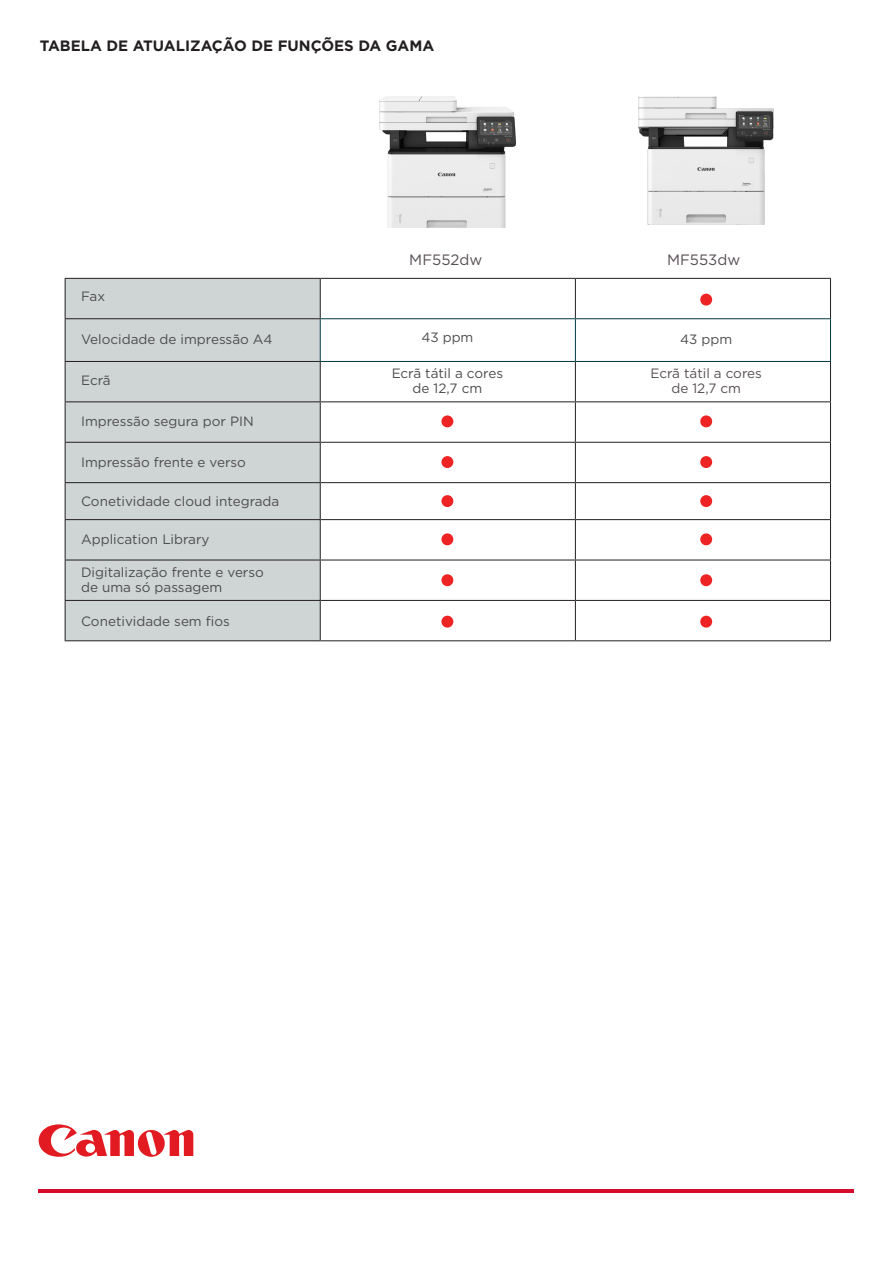
<style>
.page{position:relative;width:893px;height:1263px;background:#fff}
.page>*{position:absolute;margin:0;border:0;box-sizing:border-box;transform-origin:0 0}
.Product_name{font:700 15px "Gotham";color:#231f20}
.t1{font:15px "Gotham";color:#584f55}
.t2{font:13.5px/14.7px "Gotham";color:#4d4c4f}
.t3{font:13.5px/14.7px "Gotham";color:#584f55;text-align:center}
</style>
<div class="page">
<img style="left:380px;top:96px;width:135px;height:132px">
<img style="left:639px;top:96px;width:135px;height:128px">
<svg style="left:39px;top:1124px;width:154px;height:33px"></svg>
<hr style="left:39px;top:1189px;width:815px;height:3px;background:#d30d2b">
<div style="left:66px;top:279px;width:254px;height:361px;background:#cfd4d5"></div>
<svg style="left:321px;top:279px;width:509px;height:361px"></svg>
<hr style="left:320px;top:278px;width:255px;height:1px;background:#231f20">
<hr style="left:320px;top:401px;width:255px;height:1px;background:#231f20">
<hr style="left:320px;top:442px;width:255px;height:1px;background:#231f20">
<hr style="left:320px;top:482px;width:255px;height:1px;background:#231f20">
<hr style="left:320px;top:519px;width:255px;height:1px;background:#231f20">
<hr style="left:320px;top:560px;width:255px;height:1px;background:#231f20">
<hr style="left:320px;top:600px;width:255px;height:1px;background:#231f20">
<hr style="left:320px;top:640px;width:255px;height:1px;background:#231f20">
<hr style="left:575px;top:278px;width:256px;height:1px;background:#231f20">
<hr style="left:575px;top:279px;width:1px;height:39px;background:#231f20">
<hr style="left:575px;top:362px;width:1px;height:39px;background:#231f20">
<hr style="left:575px;top:401px;width:256px;height:1px;background:#231f20">
<hr style="left:575px;top:402px;width:1px;height:40px;background:#231f20">
<hr style="left:575px;top:442px;width:256px;height:1px;background:#231f20">
<hr style="left:575px;top:443px;width:1px;height:39px;background:#231f20">
<hr style="left:575px;top:482px;width:256px;height:1px;background:#231f20">
<hr style="left:575px;top:483px;width:1px;height:36px;background:#231f20">
<hr style="left:575px;top:519px;width:256px;height:1px;background:#231f20">
<hr style="left:575px;top:520px;width:1px;height:40px;background:#231f20">
<hr style="left:575px;top:560px;width:256px;height:1px;background:#231f20">
<hr style="left:575px;top:560px;width:1px;height:40px;background:#231f20">
<hr style="left:575px;top:600px;width:256px;height:1px;background:#231f20">
<hr style="left:575px;top:601px;width:1px;height:39px;background:#231f20">
<hr style="left:575px;top:640px;width:256px;height:1px;background:#231f20">
<hr style="left:830px;top:279px;width:1px;height:39px;background:#231f20">
<hr style="left:830px;top:362px;width:1px;height:39px;background:#231f20">
<hr style="left:830px;top:402px;width:1px;height:40px;background:#231f20">
<hr style="left:830px;top:443px;width:1px;height:39px;background:#231f20">
<hr style="left:830px;top:483px;width:1px;height:36px;background:#231f20">
<hr style="left:830px;top:520px;width:1px;height:40px;background:#231f20">
<hr style="left:830px;top:560px;width:1px;height:40px;background:#231f20">
<hr style="left:830px;top:601px;width:1px;height:39px;background:#231f20">
<hr style="left:65px;top:278px;width:255px;height:1px;background:#231f20">
<hr style="left:65px;top:279px;width:1px;height:39px;background:#231f20">
<hr style="left:320px;top:279px;width:1px;height:39px;background:#231f20">
<hr style="left:65px;top:318px;width:255px;height:1px;background:#231f20">
<hr style="left:65px;top:319px;width:1px;height:42px;background:#231f20">
<hr style="left:65px;top:361px;width:255px;height:1px;background:#231f20">
<hr style="left:65px;top:362px;width:1px;height:39px;background:#231f20">
<hr style="left:320px;top:362px;width:1px;height:39px;background:#231f20">
<hr style="left:65px;top:401px;width:255px;height:1px;background:#231f20">
<hr style="left:65px;top:402px;width:1px;height:40px;background:#231f20">
<hr style="left:320px;top:402px;width:1px;height:40px;background:#231f20">
<hr style="left:65px;top:442px;width:255px;height:1px;background:#231f20">
<hr style="left:65px;top:443px;width:1px;height:39px;background:#231f20">
<hr style="left:320px;top:443px;width:1px;height:39px;background:#231f20">
<hr style="left:65px;top:482px;width:255px;height:1px;background:#231f20">
<hr style="left:65px;top:483px;width:1px;height:36px;background:#231f20">
<hr style="left:320px;top:483px;width:1px;height:36px;background:#231f20">
<hr style="left:65px;top:519px;width:255px;height:1px;background:#231f20">
<hr style="left:65px;top:520px;width:1px;height:40px;background:#231f20">
<hr style="left:320px;top:520px;width:1px;height:40px;background:#231f20">
<hr style="left:65px;top:560px;width:255px;height:1px;background:#231f20">
<hr style="left:65px;top:560px;width:1px;height:40px;background:#231f20">
<hr style="left:320px;top:560px;width:1px;height:40px;background:#231f20">
<hr style="left:65px;top:600px;width:255px;height:1px;background:#231f20">
<hr style="left:65px;top:601px;width:1px;height:39px;background:#231f20">
<hr style="left:320px;top:601px;width:1px;height:39px;background:#231f20">
<hr style="left:65px;top:640px;width:255px;height:1px;background:#231f20">
<hr style="left:320px;top:318px;width:255px;height:1px;background:#003942">
<hr style="left:320px;top:319px;width:1px;height:42px;background:#003942">
<hr style="left:320px;top:361px;width:255px;height:1px;background:#003942">
<hr style="left:575px;top:318px;width:256px;height:1px;background:#003942">
<hr style="left:575px;top:319px;width:1px;height:42px;background:#003942">
<hr style="left:575px;top:361px;width:256px;height:1px;background:#003942">
<hr style="left:830px;top:319px;width:1px;height:42px;background:#003942">
<div style="left:442px;top:416px;width:11px;height:11px;background:#ee2324;border-radius:50%"></div>
<div style="left:441px;top:415px;width:12px;height:12px;border:2px solid #ee2324;border-radius:50%"></div>
<div style="left:442px;top:457px;width:11px;height:10px;background:#ee2324;border-radius:50%"></div>
<div style="left:441px;top:456px;width:12px;height:12px;border:2px solid #ee2324;border-radius:50%"></div>
<div style="left:442px;top:534px;width:11px;height:11px;background:#ee2324;border-radius:50%"></div>
<div style="left:441px;top:533px;width:12px;height:12px;border:2px solid #ee2324;border-radius:50%"></div>
<div style="left:701px;top:294px;width:10px;height:11px;background:#ee2324;border-radius:50%"></div>
<div style="left:700px;top:294px;width:12px;height:12px;border:2px solid #ee2324;border-radius:50%"></div>
<div style="left:701px;top:416px;width:10px;height:11px;background:#ee2324;border-radius:50%"></div>
<div style="left:700px;top:415px;width:12px;height:12px;border:2px solid #ee2324;border-radius:50%"></div>
<div style="left:701px;top:457px;width:10px;height:10px;background:#ee2324;border-radius:50%"></div>
<div style="left:700px;top:456px;width:12px;height:12px;border:2px solid #ee2324;border-radius:50%"></div>
<div style="left:701px;top:534px;width:10px;height:11px;background:#ee2324;border-radius:50%"></div>
<div style="left:700px;top:533px;width:12px;height:12px;border:2px solid #ee2324;border-radius:50%"></div>
<div style="left:701px;top:575px;width:10px;height:10px;background:#ee2324;border-radius:50%"></div>
<div style="left:700px;top:574px;width:12px;height:12px;border:2px solid #ee2324;border-radius:50%"></div>
<div style="left:442px;top:575px;width:11px;height:10px;background:#ee2324;border-radius:50%"></div>
<div style="left:441px;top:574px;width:12px;height:12px;border:2px solid #ee2324;border-radius:50%"></div>
<div style="left:442px;top:496px;width:11px;height:10px;background:#ee2324;border-radius:50%"></div>
<div style="left:441px;top:495px;width:12px;height:12px;border:2px solid #ee2324;border-radius:50%"></div>
<div style="left:442px;top:616px;width:11px;height:11px;background:#ee2324;border-radius:50%"></div>
<div style="left:441px;top:616px;width:12px;height:12px;border:2px solid #ee2324;border-radius:50%"></div>
<div style="left:701px;top:496px;width:10px;height:10px;background:#ee2324;border-radius:50%"></div>
<div style="left:700px;top:495px;width:12px;height:12px;border:2px solid #ee2324;border-radius:50%"></div>
<div style="left:701px;top:616px;width:10px;height:11px;background:#ee2324;border-radius:50%"></div>
<div style="left:700px;top:616px;width:12px;height:12px;border:2px solid #ee2324;border-radius:50%"></div>
<p class="Product_name" style="left:40px;top:35px;width:396px">TABELA DE ATUALIZAÇÃO DE FUNÇÕES DA GAMA</p>
<p class="t1" style="left:409px;top:250px;width:74px">MF552dw</p>
<p class="t1" style="left:667px;top:250px;width:75px">MF553dw</p>
<p class="t2" style="left:81px;top:288px;width:26px">Fax</p>
<p class="t2" style="left:81px;top:331px;width:193px">Velocidade de impressão A4</p>
<p class="t2" style="left:81px;top:372px;width:31px">Ecrã</p>
<p class="t2" style="left:81px;top:414px;width:174px">Impressão segura por PIN</p>
<p class="t2" style="left:81px;top:454px;width:166px">Impressão frente e verso</p>
<p class="t2" style="left:81px;top:493px;width:200px">Conetividade cloud integrada</p>
<p class="t2" style="left:81px;top:532px;width:130px">Application Library</p>
<p class="t2" style="left:81px;top:564px;width:184px">Digitalização frente e verso de uma só passagem</p>
<p class="t2" style="left:81px;top:614px;width:150px">Conetividade sem fios</p>
<p class="t2" style="left:421px;top:330px;width:54px">43 ppm</p>
<p class="t2" style="left:680px;top:331px;width:54px">43 ppm</p>
<p class="t2" style="left:392px;top:365px;width:113px;text-align:center">Ecrã tátil a cores de 12,7 cm</p>
<p class="t3" style="left:650px;top:365px;width:113px">Ecrã tátil a cores de 12,7 cm</p>
</div>
